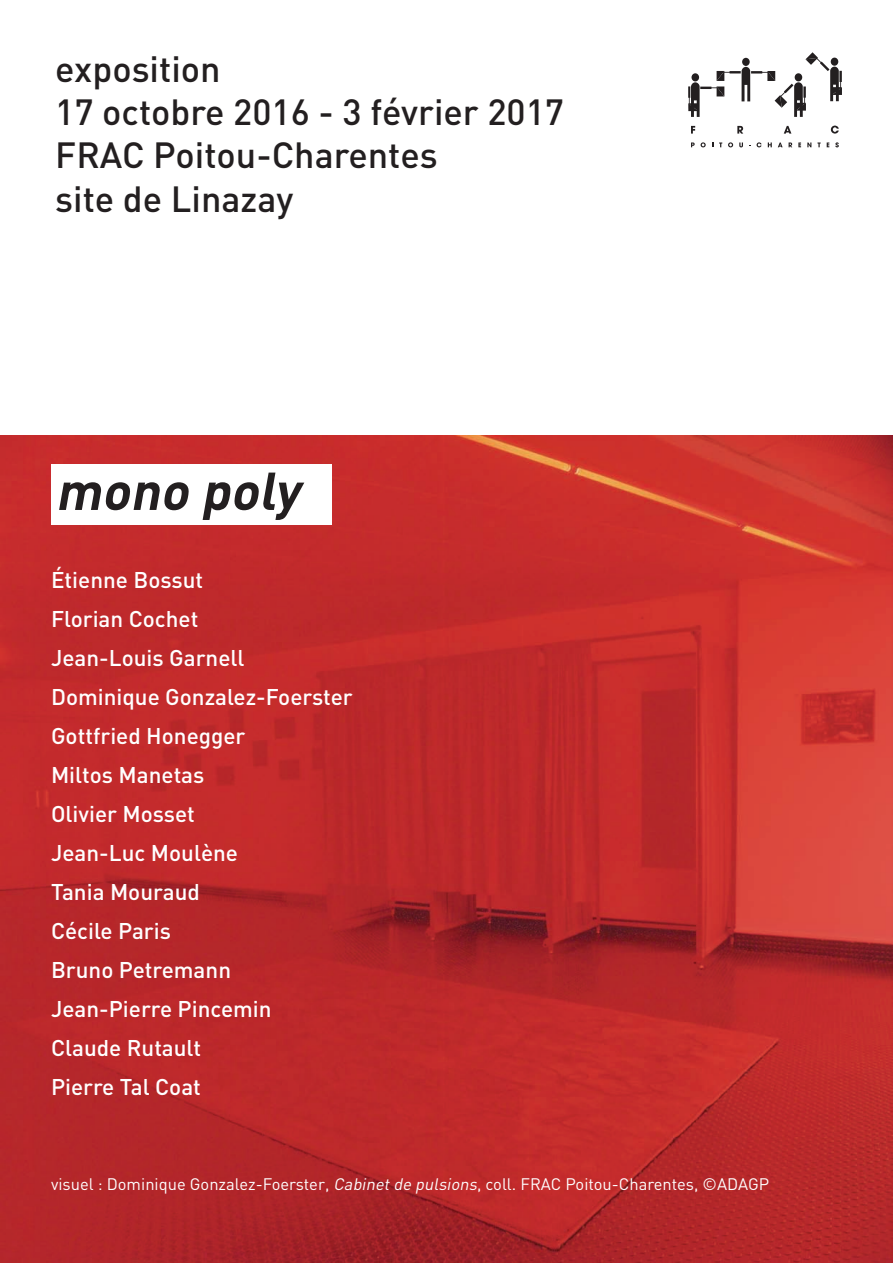
<style>
.page{position:relative;width:893px;height:1263px;background:#fff}
.page>*{position:absolute;margin:0;border:0;box-sizing:border-box;transform-origin:0 0}
.t1{font:italic 700 52.5px "DIN";color:#231f20}
.t2{font:500 36px/43.2px "DIN";color:#231f20}
.t3{font:500 22.5px/39px "DIN";color:#fff}
.t4{font:16.5px "DIN";color:#fff}
.s1{font-style:italic}
</style>
<div class="page">
<img style="left:0;top:435px;width:893px;height:828px">
<svg style="left:691px;top:126px;width:4px;height:8px"></svg>
<svg style="left:737px;top:126px;width:6px;height:8px"></svg>
<svg style="left:784px;top:126px;width:7px;height:8px"></svg>
<svg style="left:831px;top:126px;width:8px;height:8px"></svg>
<svg style="left:688px;top:52px;width:154px;height:65px"></svg>
<svg style="left:691px;top:142px;width:4px;height:5px"></svg>
<svg style="left:701px;top:142px;width:5px;height:5px"></svg>
<svg style="left:719px;top:142px;width:3px;height:5px"></svg>
<svg style="left:728px;top:142px;width:5px;height:5px"></svg>
<svg style="left:739px;top:142px;width:4px;height:5px"></svg>
<svg style="left:757px;top:142px;width:4px;height:5px"></svg>
<svg style="left:768px;top:142px;width:4px;height:5px"></svg>
<svg style="left:778px;top:142px;width:5px;height:5px"></svg>
<svg style="left:789px;top:142px;width:3px;height:5px"></svg>
<svg style="left:798px;top:142px;width:3px;height:5px"></svg>
<svg style="left:807px;top:142px;width:4px;height:5px"></svg>
<svg style="left:817px;top:142px;width:4px;height:5px"></svg>
<svg style="left:835px;top:142px;width:4px;height:5px"></svg>
<div style="left:51px;top:464px;width:281px;height:61px;background:#fff"></div>
<h2 class="t2" style="left:55px;top:46px;width:510px">exposition<br>17 octobre 2016 - 3 février 2017<br>FRAC Poitou-Charentes<br>site de Linazay</h2>
<h1 class="t1" style="left:55px;top:457px;width:246px">mono poly</h1>
<p class="t3" style="left:51px;top:560px;width:303px">Étienne Bossut<br>Florian Cochet<br>Jean-Louis Garnell<br>Dominique Gonzalez-Foerster<br>Gottfried Honegger<br>Miltos Manetas<br>Olivier Mosset<br>Jean-Luc Moulène<br>Tania Mouraud<br>Cécile Paris<br>Bruno Petremann<br>Jean-Pierre Pincemin<br>Claude Rutault<br>Pierre Tal Coat</p>
<p class="t4" style="left:51px;top:1174px;width:720px">visuel : Dominique Gonzalez-Foerster, <span class="s1">Cabinetde pulsions</span>, coll. FRAC Poitou-Charentes, ©ADAGP</p>
</div>
